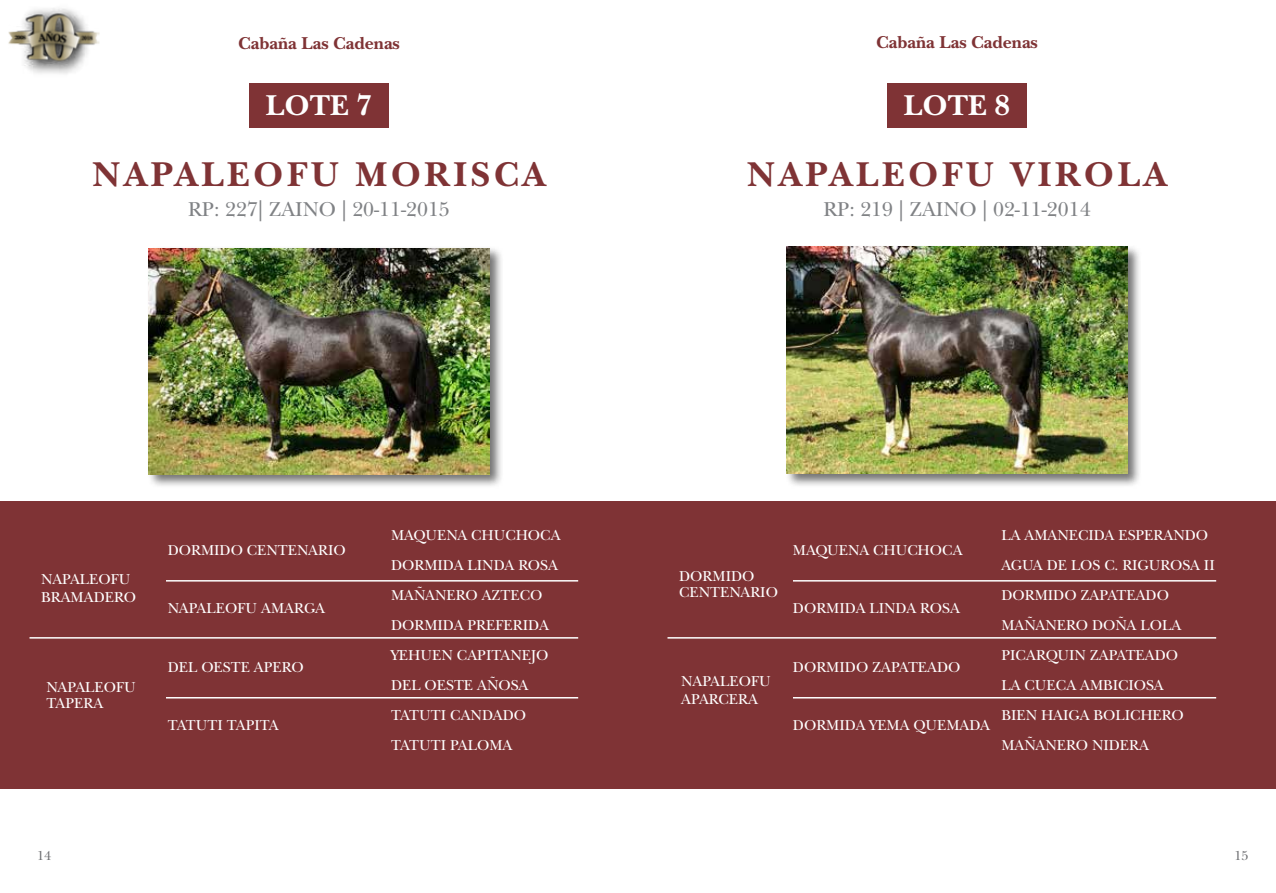
<style>
.page{position:relative;width:1276px;height:893px;background:#fff}
.page>*{position:absolute;margin:0;border:0;box-sizing:border-box;transform-origin:0 0}
.t1{font:700 36px "New Baskerville Std";letter-spacing:.1em;color:#7f3335}
.t2{font:700 30px "New Baskerville Std";color:#fff}
.t3{font:21px "New Baskerville Std";color:#808285}
.t4{font:700 18px "New Baskerville Std";color:#7f3335}
.t5{font:15px/30px "New Baskerville Std";color:#fff}
.t6{font:13.5px "New Baskerville Std";color:#6d6e71}
</style>
<div class="page">
<img style="left:8px;top:8px;width:92px;height:66px">
<div style="left:887px;top:83px;width:139px;height:45px;background:#7f3335"></div>
<div style="left:249px;top:83px;width:139px;height:45px;background:#7f3335"></div>
<div style="left:0;top:502px;width:638px;height:287px;background:#7f3335"></div>
<div style="left:638px;top:502px;width:638px;height:287px;background:#7f3335"></div>
<div style="left:785px;top:245px;width:356px;height:243px;background:#000;opacity:.55"></div>
<img style="left:787px;top:247px;width:340px;height:227px">
<div style="left:147px;top:246px;width:356px;height:243px;background:#000;opacity:.55"></div>
<img style="left:149px;top:248px;width:340px;height:226px">
<hr style="left:30px;top:637px;width:548px;height:2px;background:#fff">
<hr style="left:667px;top:637px;width:549px;height:2px;background:#fff">
<hr style="left:166px;top:580px;width:412px;height:2px;background:#fff">
<hr style="left:793px;top:580px;width:423px;height:2px;background:#fff">
<hr style="left:166px;top:697px;width:412px;height:1px;background:#fff">
<hr style="left:793px;top:697px;width:423px;height:1px;background:#fff">
<p class="t4" style="left:238px;top:33px;width:163px">Cabaña Las Cadenas</p>
<p class="t4" style="left:876px;top:32px;width:163px">Cabaña Las Cadenas</p>
<h2 class="t2" style="left:266px;top:87px;width:108px">LOTE 7</h2>
<h2 class="t2" style="left:904px;top:87px;width:108px">LOTE 8</h2>
<h2 class="t2" style="left:994px;top:87px;width:17px">3</h2>
<h1 class="t1" style="left:92px;top:153px;width:455px">NAPALEOFU MORISCA</h1>
<h3 class="t3" style="left:188px;top:197px;width:263px">RP: 227| ZAINO | 20-11-2015</h3>
<h1 class="t1" style="left:747px;top:153px;width:421px">NAPALEOFU VIROLA</h1>
<h3 class="t3" style="left:823px;top:197px;width:269px">RP: 219 | ZAINO | 02-11-2014</h3>
<p class="t5" style="left:391px;top:520px;width:171px">MAQUENA CHUCHOCA<br>DORMIDA LINDA ROSA<br>MAÑANERO AZTECO<br>DORMIDA PREFERIDA<br>YEHUEN CAPITANEJO<br>DEL OESTE AÑOSA<br>TATUTI CANDADO<br>TATUTI PALOMA</p>
<p class="t5" style="left:1001px;top:520px;width:215px">LA AMANECIDA ESPERANDO<br>AGUA DE LOS C. RIGUROSA II<br>DORMIDO ZAPATEADO<br>MAÑANERO DOÑA LOLA<br>PICARQUIN ZAPATEADO<br>LA CUECA AMBICIOSA<br>BIEN HAIGA BOLICHERO<br>MAÑANERO NIDERA</p>
<p class="t5" style="left:168px;top:535px;width:179px">DORMIDO CENTENARIO</p>
<p class="t5" style="left:793px;top:535px;width:171px">MAQUENA CHUCHOCA</p>
<p class="t5" style="left:41px;top:570px;width:96px;line-height:18px">NAPALEOFU<br>BRAMADERO</p>
<p class="t5" style="left:679px;top:568px;width:100px;line-height:16.5px">DORMIDO<br>CENTENARIO</p>
<p class="t5" style="left:168px;top:593px;width:159px">NAPALEOFU AMARGA</p>
<p class="t5" style="left:793px;top:593px;width:168px">DORMIDA LINDA ROSA</p>
<p class="t5" style="left:168px;top:652px;width:137px">DEL OESTE APERO</p>
<p class="t5" style="left:793px;top:652px;width:169px">DORMIDO ZAPATEADO</p>
<p class="t5" style="left:47px;top:679px;width:91px;line-height:16.5px">NAPALEOFU<br>TAPERA</p>
<p class="t5" style="left:681px;top:673px;width:91px;line-height:18px">NAPALEOFU<br>APARCERA</p>
<p class="t5" style="left:168px;top:710px;width:113px">TATUTI TAPITA</p>
<p class="t5" style="left:793px;top:710px;width:199px">DORMIDA YEMA QUEMADA</p>
<p class="t6" style="left:37px;top:847px;width:16px">14</p>
<p class="t6" style="left:1234px;top:847px;width:16px">15</p>
</div>
